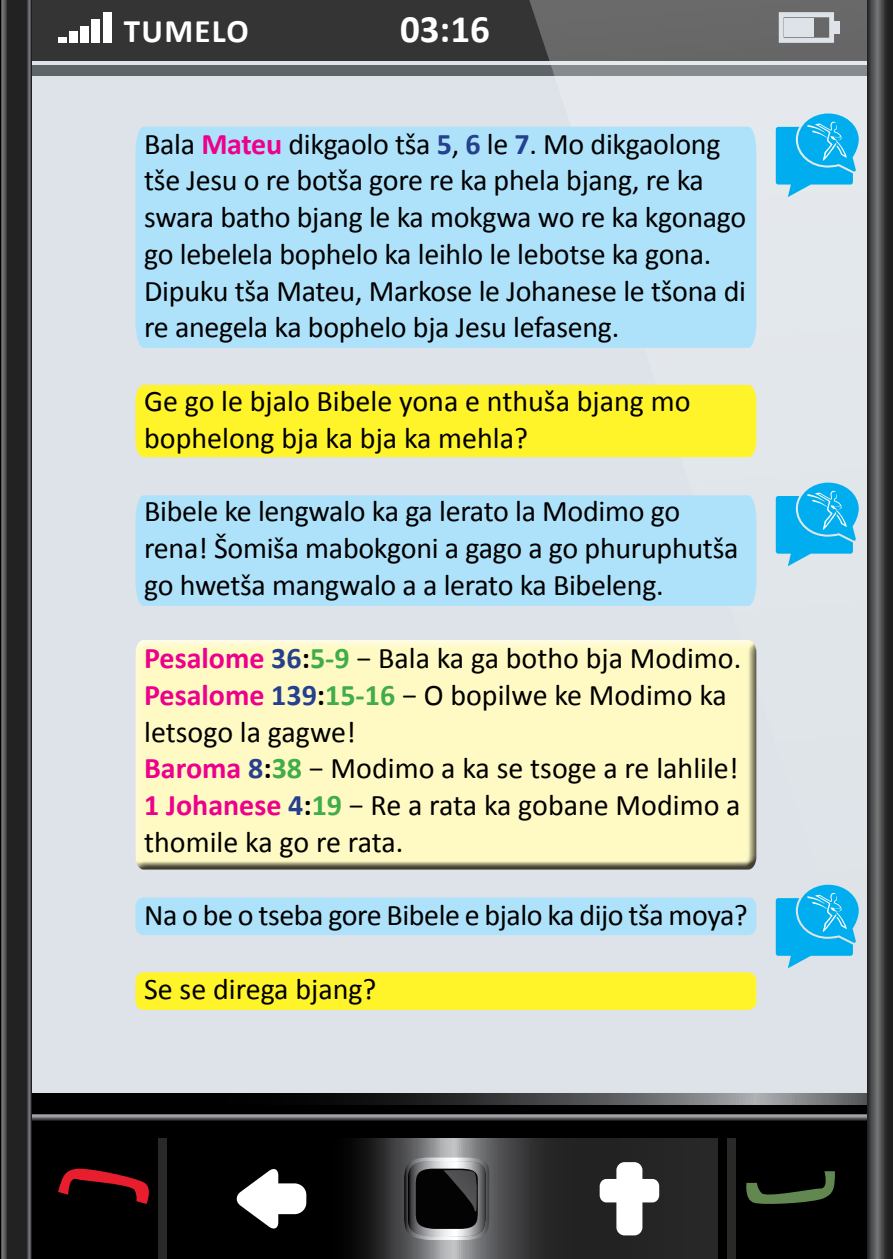
<style>
.page{position:relative;width:893px;height:1259px;background:#fff}
.page>*{position:absolute;margin:0;border:0;box-sizing:border-box;transform-origin:0 0}
.t1{font:700 39px "Calibri";color:#fff}
.t2{font:700 33px "Calibri";letter-spacing:.04em;color:#fff}
.t3{font:30px/36.6px "Calibri";letter-spacing:-.01em;color:#000}
.s1{font-weight:700;color:#ec008c}
.s2{font-weight:700;color:#25408f}
.s3{font-weight:700}
.s4{font-weight:700;color:#41ad49}
</style>
<div class="page">
<div style="left:6px;top:5px;width:881px;height:1248px;background:#dde3e8"></div>
<div style="left:2px;top:1094px;width:891px;height:20px;background:#000"></div>
<svg style="left:31px;top:1106px;width:233px;height:26px"></svg>
<div style="left:2px;top:65px;width:889px;height:11px;background:#5e6569"></div>
<div style="left:0;top:0;width:893px;height:61px;background:#343434"></div>
<div style="left:2px;top:1138px;width:889px;height:121px;background:#000"></div>
<img style="left:264px;top:0;width:603px;height:1259px">
<svg style="left:744px;top:1171px;width:91px;height:34px"></svg>
<svg style="left:58px;top:1168px;width:91px;height:36px"></svg>
<svg style="left:0;top:0;width:31px;height:1259px;background:#333334"></svg>
<svg style="left:867px;top:0;width:26px;height:1259px;background:#424243"></svg>
<svg style="left:264px;top:1138px;width:454px;height:121px"></svg>
<svg style="left:404px;top:1157px;width:89px;height:83px"></svg>
<div style="left:728px;top:1138px;width:8px;height:121px;background:#292928"></div>
<div style="left:158px;top:1138px;width:9px;height:121px;background:#292928"></div>
<div style="left:616px;top:1162px;width:26px;height:73px;background:#fff;border-radius:8px"></div>
<div style="left:600px;top:1179px;width:59px;height:23px;background:#fff;border-radius:7px"></div>
<svg style="left:236px;top:1167px;width:70px;height:63px"></svg>
<div style="left:58px;top:37px;width:9px;height:6px;background:#fff"></div>
<div style="left:69px;top:32px;width:9px;height:11px;background:#fff"></div>
<div style="left:80px;top:26px;width:9px;height:17px;background:#fff"></div>
<div style="left:92px;top:19px;width:8px;height:24px;background:#fff"></div>
<div style="left:103px;top:12px;width:8px;height:31px;background:#fff"></div>
<svg style="left:779px;top:12px;width:55px;height:31px"></svg>
<div style="left:831px;top:21px;width:9px;height:13px;background:#dde3e8"></div>
<div style="left:785px;top:18px;width:29px;height:19px;background:#dde3e8"></div>
<div style="left:136px;top:385px;width:620px;height:72px;background:#fff32a"></div>
<div style="left:136px;top:127px;width:620px;height:221px;background:#aee2fa"></div>
<svg style="left:776px;top:113px;width:83px;height:84px"></svg>
<svg style="left:776px;top:482px;width:83px;height:84px"></svg>
<svg style="left:776px;top:884px;width:83px;height:84px"></svg>
<div style="left:136px;top:897px;width:620px;height:38px;background:#aee2fa;border-radius:8px"></div>
<div style="left:136px;top:495px;width:620px;height:111px;background:#aee2fa"></div>
<div style="left:130px;top:635px;width:627px;height:234px;background:#dde3e8"></div>
<div style="left:130px;top:640px;width:627px;height:232px;background:#000;opacity:.75"></div>
<div style="left:136px;top:972px;width:620px;height:38px;background:#fff32a;border-radius:8px"></div>
<p class="t2" style="left:124px;top:10px;width:126px">Tumelo</p>
<h1 class="t1" style="left:400px;top:4px;width:91px">03:16</h1>
<p class="t3" style="left:144px;top:125px;width:604px">Bala <span class="s1">Mateu</span> dikgaolo tša <span class="s2">5</span>, <span class="s2">6</span> le <span class="s2">7</span>. Mo dikgaolong tše Jesu o re botša gore re ka phela bjang, re ka swara batho bjang le ka mokgwa wo re ka kgonago go lebelela bophelo ka leihlo le lebotse ka gona.<br>Dipuku tša Mateu, Markose le Johanese le tšona di re anegela ka bophelo bja Jesu lefaseng.</p>
<p class="t3" style="left:144px;top:383px;width:548px">Ge go le bjalo Bibele yona e nthuša bjang mo bophelong bja ka bja ka mehla?</p>
<p class="t3" style="left:144px;top:493px;width:596px">Bibele ke lengwalo ka ga lerato la Modimo go rena! Šomiša mabokgoni a gago a go phuruphutša go hwetša mangwalo a a lerato ka Bibeleng.</p>
<p class="t3" style="left:144px;top:640px;width:599px"><span class="s1">Pesalome</span> <span class="s2">36</span><span class="s3">:</span><span class="s4">5-9</span> − Bala ka ga botho bja Modimo.<br><span class="s1">Pesalome</span> <span class="s2">139</span><span class="s3">:</span><span class="s4">15-16</span> − O bopilwe ke Modimo ka letsogo la gagwe!<br><span class="s1">Baroma</span> <span class="s2">8</span><span class="s3">:</span><span class="s4">38</span> − Modimo a ka se tsoge a re lahlile!<br><span class="s1">1 Johanese</span> <span class="s2">4</span><span class="s3">:</span><span class="s4">19</span> − Re a rata ka gobane Modimo a thomile ka go re rata.</p>
<p class="t3" style="left:144px;top:897px;width:605px">Na o be o tseba gore Bibele e bjalo ka dijo tša moya?</p>
<p class="t3" style="left:144px;top:970px;width:234px">Se se direga bjang?</p>
</div>
